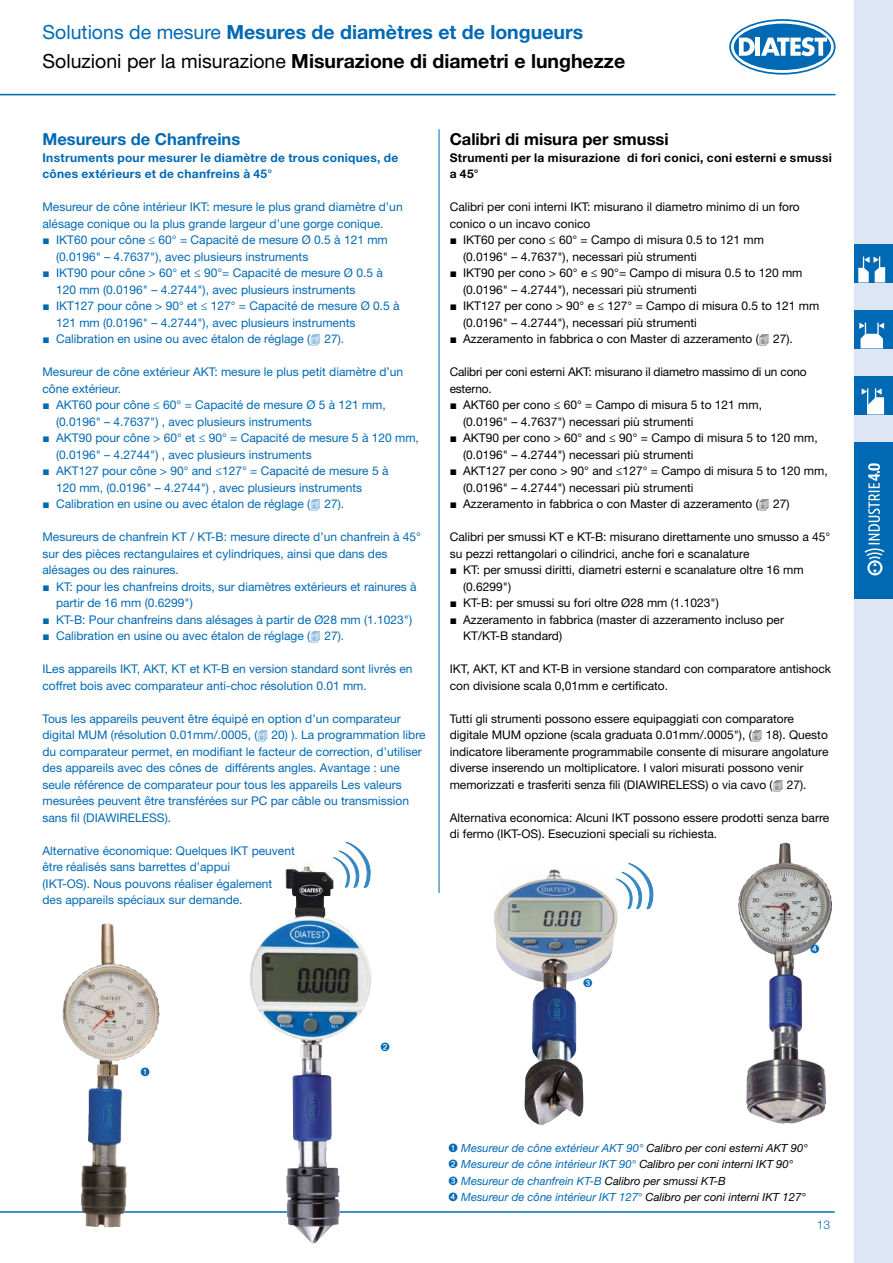
<style>
.page{position:relative;width:893px;height:1263px;background:#fff}
.page>*{position:absolute;margin:0;border:0;box-sizing:border-box;transform-origin:0 0}
.t1{font:700 19.5px/28.5px "Helvetica Neue LT Std";color:#0069b4}
.t2{font:700 16.5px "Helvetica Neue LT Std";color:#000}
.t3{font:700 16.5px "Helvetica Neue LT Std";color:#0069b4}
.t4{font:12px/16.5px "Helvetica Neue LT Std";color:#0069b4}
.t5{font:12px/16.5px "Helvetica Neue LT Std";color:#000}
.t6{font:700 12px/16.5px "Helvetica Neue LT Std";letter-spacing:.025em;color:#0069b4}
.t7{font:700 12px/16.5px "Helvetica Neue LT Std";letter-spacing:.025em;color:#000}
.t8{font:300 12px "Helvetica Neue LT Std";color:#0069b4}
.t9{font:italic 11.25px/16.5px "Helvetica Neue LT Std";color:#0069b4}
.s1{font-weight:400}
.s2{font-weight:400;color:#000}
.s3{color:#000}
.s4{font-family:"Arial";font-weight:900}
</style>
<div class="page">
<svg style="left:731px;top:21px;width:103px;height:52px;background:#2981c0"></svg>
<div style="left:729px;top:19px;width:107px;height:56px;border:3px solid #0069b4;border-radius:50%"></div>
<svg style="left:739px;top:38px;width:16px;height:18px"></svg>
<hr style="left:756px;top:38px;width:4px;height:18px;background:#fff">
<svg style="left:761px;top:37px;width:66px;height:19px"></svg>
<div style="left:731px;top:21px;width:103px;height:52px;border:3px solid #fff;border-radius:50%"></div>
<div style="left:855px;top:0;width:38px;height:1263px;background:#dee6f6"></div>
<hr style="left:0;top:1211px;width:834px;height:2px;background:#0069b4">
<hr style="left:0;top:94px;width:836px;height:1px;background:#0069b4">
<hr style="left:439px;top:129px;width:1px;height:764px;background:#0069b4">
<img style="left:62px;top:923px;width:45px;height:303px">
<img style="left:738px;top:843px;width:94px;height:280px">
<img style="left:249px;top:866px;width:123px;height:378px">
<img style="left:494px;top:868px;width:124px;height:257px">
<svg style="left:616px;top:863px;width:38px;height:47px"></svg>
<svg style="left:333px;top:842px;width:39px;height:46px"></svg>
<div style="left:855px;top:442px;width:38px;height:156px;background:#0069b4"></div>
<div style="left:855px;top:244px;width:38px;height:38px;background:#0069b4"></div>
<svg style="left:858px;top:257px;width:27px;height:25px"></svg>
<div style="left:855px;top:310px;width:38px;height:38px;background:#0069b4"></div>
<svg style="left:859px;top:323px;width:25px;height:25px"></svg>
<div style="left:855px;top:376px;width:38px;height:38px;background:#0069b4"></div>
<svg style="left:862px;top:388px;width:22px;height:26px"></svg>
<svg style="left:864px;top:463px;width:21px;height:113px"></svg>
<svg style="left:584px;top:978px;width:8px;height:9px"></svg>
<svg style="left:811px;top:944px;width:8px;height:9px"></svg>
<h1 class="t1" style="left:43px;top:18px;width:584px"><span class="s1">Solutions de mesure</span> Mesures de diamètres et de longueurs<br><span class="s2">Soluzioni per la misurazione</span> <span class="s3">Misurazione di diametri e lunghezze</span></h1>
<h2 class="t3" style="left:43px;top:129px;width:199px">Mesureurs de Chanfreins</h2>
<p class="t6" style="left:43px;top:149px;width:357px">Instruments pour mesurer le diamètre de trous coniques, de cônes extérieurs et de chanfreins à 45°</p>
<p class="t4" style="left:43px;top:198px;width:362px">Mesureur de cône intérieur IKT: mesure le plus grand diamètre d’un alésage conique ou la plus grande largeur d’une gorge conique.</p>
<p class="t4" style="left:56px;top:231px;width:333px;text-indent:-14px"><span class="s4">■</span> IKT60 pour cône ≤ 60° = Capacité de mesure Ø 0.5 à 121 mm (0.0196" – 4.7637"), avec plusieurs instruments</p>
<p class="t4" style="left:56px;top:264px;width:328px;text-indent:-14px"><span class="s4">■</span> IKT90 pour cône &gt; 60° et ≤ 90°= Capacité de mesure Ø 0.5 à<br>120 mm (0.0196" – 4.2744"), avec plusieurs instruments</p>
<p class="t4" style="left:56px;top:297px;width:345px;text-indent:-14px"><span class="s4">■</span> IKT127 pour cône &gt; 90° et ≤ 127° = Capacité de mesure Ø 0.5 à<br>121 mm (0.0196" – 4.2744"), avec plusieurs instruments</p>
<p class="t4" style="left:43px;top:330px;width:303px"><span class="s4">■</span> Calibration en usine ou avec étalon de réglage (✔ 27).</p>
<p class="t4" style="left:43px;top:363px;width:362px">Mesureur de cône extérieur AKT: mesure le plus petit diamètre d’un cône extérieur.</p>
<p class="t4" style="left:56px;top:396px;width:331px;text-indent:-14px"><span class="s4">■</span> AKT60 pour cône ≤ 60° = Capacité de mesure Ø 5 à 121 mm, (0.0196" – 4.7637") , avec plusieurs instruments</p>
<p class="t4" style="left:56px;top:429px;width:364px;text-indent:-14px"><span class="s4">■</span> AKT90 pour cône &gt; 60° et ≤ 90° = Capacité de mesure 5 à 120 mm, (0.0196" – 4.2744") , avec plusieurs instruments</p>
<p class="t4" style="left:56px;top:462px;width:334px;text-indent:-14px"><span class="s4">■</span> AKT127 pour cône &gt; 90° and ≤127° = Capacité de mesure 5 à<br>120 mm, (0.0196" – 4.2744") , avec plusieurs instruments</p>
<p class="t4" style="left:43px;top:495px;width:303px"><span class="s4">■</span> Calibration en usine ou avec étalon de réglage (✔ 27).</p>
<p class="t4" style="left:43px;top:528px;width:380px">Mesureurs de chanfrein KT / KT-B: mesure directe d’un chanfrein à 45° sur des pièces rectangulaires et cylindriques, ainsi que dans des alésages ou des rainures.</p>
<p class="t4" style="left:56px;top:578px;width:362px;text-indent:-14px"><span class="s4">■</span> KT: pour les chanfreins droits, sur diamètres extérieurs et rainures à partir de 16 mm (0.6299")</p>
<p class="t4" style="left:43px;top:611px;width:371px"><span class="s4">■</span> KT-B: Pour chanfreins dans alésages à partir de Ø28 mm (1.1023")</p>
<p class="t4" style="left:43px;top:627px;width:303px"><span class="s4">■</span> Calibration en usine ou avec étalon de réglage (✔ 27).</p>
<p class="t4" style="left:43px;top:660px;width:372px">ILes appareils IKT, AKT, KT et KT-B en version standard sont livrés en coffret bois avec comparateur anti-choc résolution 0.01 mm.</p>
<p class="t4" style="left:43px;top:710px;width:385px">Tous les appareils peuvent être équipé en option d’un comparateur digital MUM (résolution 0.01mm/.0005, (✔ 20) ). La programmation libre du comparateur permet, en modifiant le facteur de correction, d’utiliser des appareils avec des cônes de différents angles. Avantage : une seule référence de comparateur pour tous les appareils Les valeurs mesurées peuvent être transférées sur PC par câble ou transmission sans fil (DIAWIRELESS).</p>
<p class="t4" style="left:43px;top:842px;width:254px">Alternative économique: Quelques IKT peuvent être réalisés sans barrettes d’appui<br>(IKT-OS). Nous pouvons réaliser également des appareils spéciaux sur demande.</p>
<h2 class="t2" style="left:450px;top:129px;width:220px">Calibri di misura per smussi</h2>
<p class="t7" style="left:450px;top:149px;width:384px">Strumenti per la misurazione di fori conici, coni esterni e smussi a 45°</p>
<p class="t5" style="left:450px;top:198px;width:352px">Calibri per coni interni IKT: misurano il diametro minimo di un foro conico o un incavo conico</p>
<p class="t5" style="left:463px;top:231px;width:302px;text-indent:-14px"><span class="s4">■</span> IKT60 per cono ≤ 60° = Campo di misura 0.5 to 121 mm (0.0196" – 4.7637"), necessari più strumenti</p>
<p class="t5" style="left:463px;top:264px;width:341px;text-indent:-14px"><span class="s4">■</span> IKT90 per cono &gt; 60° e ≤ 90°= Campo di misura 0.5 to 120 mm (0.0196" – 4.2744"), necessari più strumenti</p>
<p class="t5" style="left:463px;top:297px;width:358px;text-indent:-14px"><span class="s4">■</span> IKT127 per cono &gt; 90° e ≤ 127° = Campo di misura 0.5 to 121 mm (0.0196" – 4.2744"), necessari più strumenti</p>
<p class="t5" style="left:450px;top:330px;width:345px"><span class="s4">■</span> Azzeramento in fabbrica o con Master di azzeramento (✔ 27).</p>
<p class="t5" style="left:450px;top:363px;width:358px">Calibri per coni esterni AKT: misurano il diametro massimo di un cono esterno.</p>
<p class="t5" style="left:463px;top:396px;width:300px;text-indent:-14px"><span class="s4">■</span> AKT60 per cono ≤ 60° = Campo di misura 5 to 121 mm, (0.0196" – 4.7637") necessari più strumenti</p>
<p class="t5" style="left:463px;top:429px;width:356px;text-indent:-14px"><span class="s4">■</span> AKT90 per cono &gt; 60° and ≤ 90° = Campo di misura 5 to 120 mm, (0.0196" – 4.2744") necessari più strumenti</p>
<p class="t5" style="left:463px;top:462px;width:366px;text-indent:-14px"><span class="s4">■</span> AKT127 per cono &gt; 90° and ≤127° = Campo di misura 5 to 120 mm, (0.0196" – 4.2744") necessari più strumenti</p>
<p class="t5" style="left:450px;top:495px;width:341px"><span class="s4">■</span> Azzeramento in fabbrica o con Master di azzeramento (✔ 27)</p>
<p class="t5" style="left:450px;top:528px;width:382px">Calibri per smussi KT e KT-B: misurano direttamente uno smusso a 45° su pezzi rettangolari o cilindrici, anche fori e scanalature</p>
<p class="t5" style="left:463px;top:561px;width:342px;text-indent:-14px"><span class="s4">■</span> KT: per smussi diritti, diametri esterni e scanalature oltre 16 mm (0.6299")</p>
<p class="t5" style="left:450px;top:594px;width:271px"><span class="s4">■</span> KT-B: per smussi su fori oltre Ø28 mm (1.1023")</p>
<p class="t5" style="left:463px;top:611px;width:322px;text-indent:-14px"><span class="s4">■</span> Azzeramento in fabbrica (master di azzeramento incluso per<br>KT/KT-B standard)</p>
<p class="t5" style="left:450px;top:660px;width:383px">IKT, AKT, KT and KT-B in versione standard con comparatore antishock con divisione scala 0,01mm e certificato.</p>
<p class="t5" style="left:450px;top:710px;width:380px">Tutti gli strumenti possono essere equipaggiati con comparatore digitale MUM opzione (scala graduata 0.01mm/.0005"), (✔ 18). Questo indicatore liberamente programmabile consente di misurare angolature diverse inserendo un moltiplicatore. I valori misurati possono venir memorizzati e trasferiti senza fili (DIAWIRELESS) o via cavo (✔ 27).</p>
<p class="t5" style="left:450px;top:809px;width:381px">Alternativa economica: Alcuni IKT possono essere prodotti senza barre di fermo (IKT-OS). Esecuzioni speciali su richiesta.</p>
<p class="t9" style="left:449px;top:1139px;width:361px">➊ Mesureur de cône extérieur AKT 90° <span class="s3">Calibro per coni esterni AKT 90° </span>➋ Mesureur de cône intérieur IKT 90° <span class="s3">Calibro per coni interni IKT 90°<br></span>➌ Mesureur de chanfrein KT-B <span class="s3">Calibro per smussi KT-B<br></span>➍ Mesureur de cône intérieur IKT 127° <span class="s3">Calibro per coni interni IKT 127°</span></p>
<p class="t8" style="left:817px;top:1217px;width:15px">13</p>
</div>
